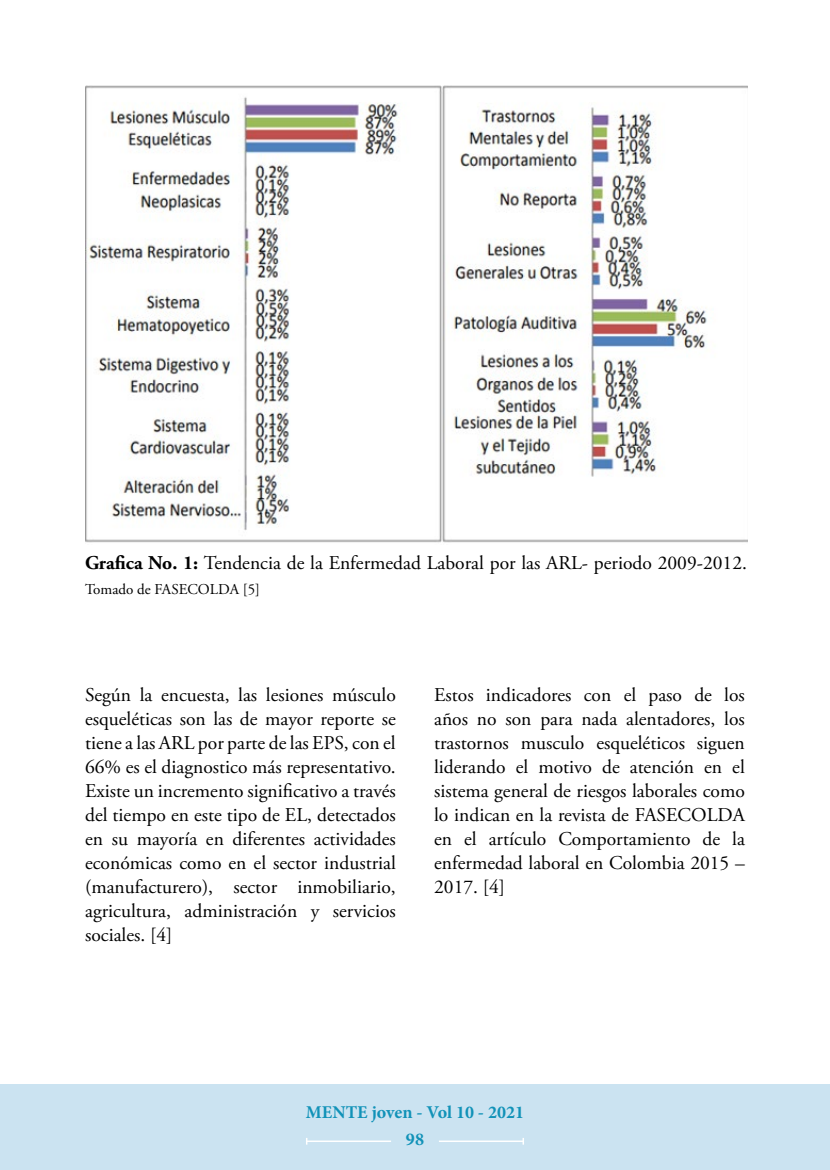
<style>
.page{position:relative;width:830px;height:1170px;background:#fff}
.page>*{position:absolute;margin:0;border:0;box-sizing:border-box;transform-origin:0 0}
.t1{font:19.5px/24px "Adobe Garamond Pro";color:#000;text-align:justify}
.t2{font:700 18px/26.5px "Minion Pro";color:#1192b8;text-align:center}
.t3{font:15px "Adobe Garamond Pro";color:#000}
.s1{font-weight:700}
</style>
<div class="page">
<div style="left:0;top:1084px;width:829px;height:85px;background:#cbe3f1"></div>
<hr style="left:306px;top:1140px;width:85px;height:1px;background:#fff">
<hr style="left:438px;top:1140px;width:85px;height:1px;background:#fff">
<img style="left:85px;top:85px;width:661px;height:458px">
<p class="t1" style="left:85px;top:552px;width:663px"><span class="s1">Grafica No. 1:</span> Tendencia de la Enfermedad Laboral por las ARL- periodo 2009-2012.</p>
<p class="t3" style="left:85px;top:579px;width:176px">Tomado de FASECOLDA [5]</p>
<p class="t1" style="left:85px;top:683px;width:312px">Según la encuesta, las lesiones músculo esqueléticas son las de mayor reporte se tiene a las ARL por parte de las EPS, con el 66% es el diagnostico más representativo.<br>Existe un incremento significativo a través del tiempo en este tipo de EL, detectados en su mayoría en diferentes actividades económicas como en el sector industrial (manufacturero), sector inmobiliario, agricultura, administración y servicios sociales. [4]</p>
<p class="t1" style="left:434px;top:683px;width:312px">Estos indicadores con el paso de los años no son para nada alentadores, los trastornos musculo esqueléticos siguen liderando el motivo de atención en el sistema general de riesgos laborales como lo indican en la revista de FASECOLDA en el artículo Comportamiento de la enfermedad laboral en Colombia 2015 – 2017. [4]</p>
<p class="t2" style="left:306px;top:1098px;width:219px">MENTE joven - Vol 10 - 2021<br>98</p>
</div>
